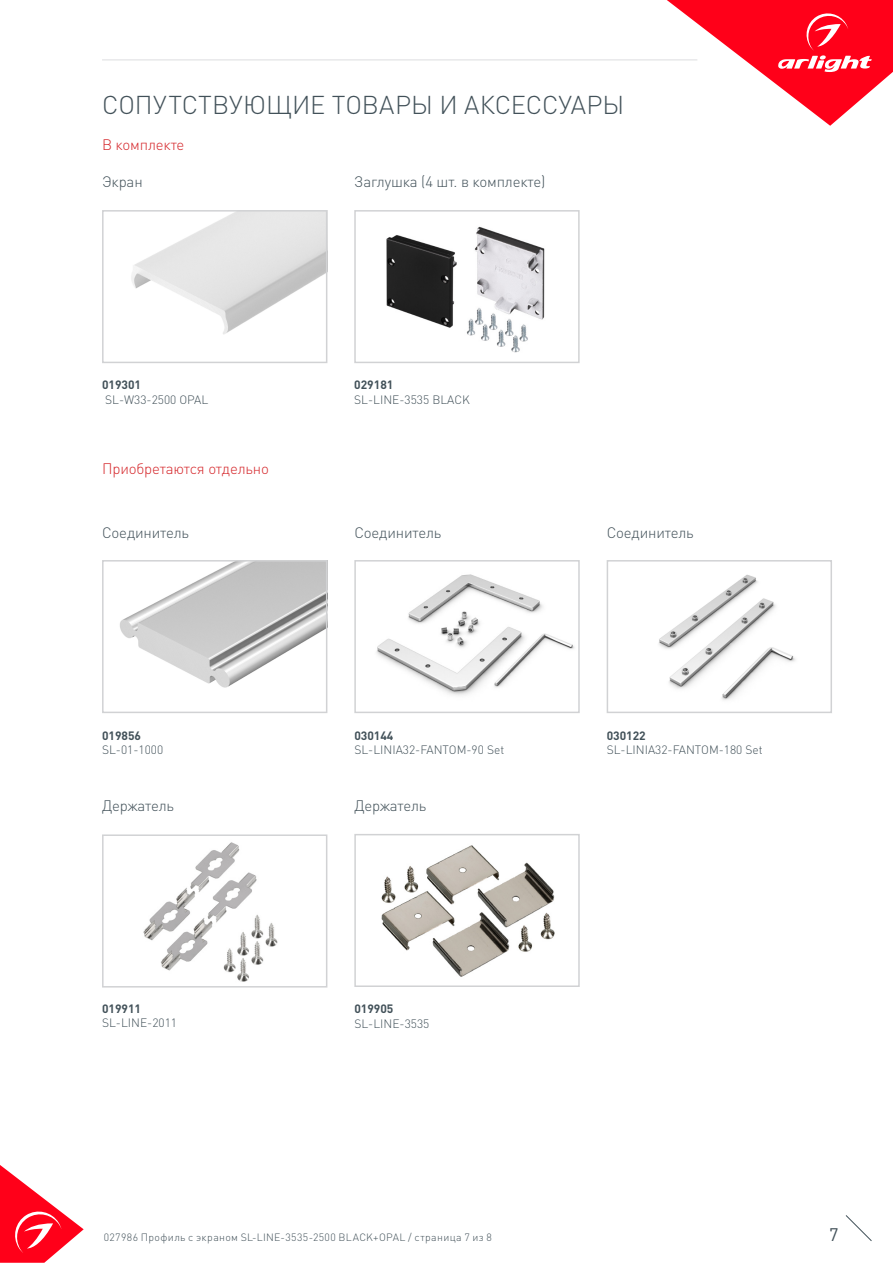
<style>
.page{position:relative;width:893px;height:1263px;background:#fff}
.page>*{position:absolute;margin:0;border:0;box-sizing:border-box;transform-origin:0 0}
.t1{font:300 25.5px "DIN Pro";color:#425159}
.t2{font:18px "DIN Pro";color:#425159}
.t3{font:300 15px "DIN Pro";letter-spacing:-.01em;color:#425159}
.t4{font:300 15px "DIN Pro";letter-spacing:-.01em;color:#d5262a}
.t5{font:300 12px "DIN Pro";color:#425159}
.t6{font:700 12px "DIN Pro";color:#425159}
.t7{font:300 10.5px "DIN Pro";letter-spacing:.035em;color:#425159}
</style>
<div class="page">
<svg style="left:0;top:1165px;width:84px;height:98px"></svg>
<svg style="left:845px;top:1215px;width:27px;height:26px"></svg>
<svg style="left:667px;top:0;width:226px;height:126px"></svg>
<hr style="left:102px;top:60px;width:595px;height:1px;background:#dcdddf">
<img style="left:131px;top:213px;width:193px;height:121px">
<div style="left:102px;top:210px;width:225px;height:153px;border:2px solid #d1d2d4"></div>
<img style="left:386px;top:226px;width:159px;height:127px">
<div style="left:354px;top:210px;width:226px;height:153px;border:2px solid #d1d2d4"></div>
<img style="left:381px;top:845px;width:174px;height:132px">
<div style="left:354px;top:834px;width:226px;height:153px;border:2px solid #d1d2d4"></div>
<img style="left:143px;top:842px;width:135px;height:140px">
<div style="left:102px;top:834px;width:225px;height:153px;border:2px solid #d1d2d4"></div>
<img style="left:120px;top:563px;width:204px;height:125px">
<div style="left:102px;top:560px;width:225px;height:153px;border:2px solid #d1d2d4"></div>
<img style="left:376px;top:574px;width:199px;height:122px">
<div style="left:354px;top:560px;width:226px;height:153px;border:2px solid #d1d2d4"></div>
<img style="left:659px;top:574px;width:137px;height:126px">
<div style="left:607px;top:560px;width:225px;height:153px;border:2px solid #d1d2d4"></div>
<p class="t1" style="left:102px;top:87px;width:524px">СОПУТСТВУЮЩИЕ ТОВАРЫ И АКСЕССУАРЫ</p>
<p class="t4" style="left:102px;top:134px;width:84px">В комплекте</p>
<p class="t3" style="left:102px;top:171px;width:42px">Экран</p>
<p class="t3" style="left:354px;top:171px;width:193px">Заглушка (4 шт. в комплекте)</p>
<p class="t6" style="left:102px;top:377px;width:41px">019301</p>
<p class="t5" style="left:105px;top:391px;width:105px">SL-W33-2500 OPAL</p>
<p class="t4" style="left:102px;top:458px;width:168px">Приобретаются отдельно</p>
<p class="t6" style="left:354px;top:377px;width:41px">029181</p>
<p class="t5" style="left:354px;top:391px;width:117px">SL-LINE-3535 BLACK</p>
<p class="t3" style="left:102px;top:522px;width:89px">Соединитель</p>
<p class="t3" style="left:354px;top:522px;width:89px">Соединитель</p>
<p class="t3" style="left:607px;top:522px;width:89px">Соединитель</p>
<p class="t6" style="left:102px;top:727px;width:41px">019856</p>
<p class="t5" style="left:102px;top:742px;width:63px">SL-01-1000</p>
<p class="t6" style="left:354px;top:727px;width:41px">030144</p>
<p class="t5" style="left:354px;top:742px;width:151px">SL-LINIA32-FANTOM-90 Set</p>
<p class="t6" style="left:607px;top:727px;width:41px">030122</p>
<p class="t5" style="left:607px;top:742px;width:158px">SL-LINIA32-FANTOM-180 Set</p>
<p class="t3" style="left:102px;top:795px;width:73px">Держатель</p>
<p class="t3" style="left:354px;top:795px;width:73px">Держатель</p>
<p class="t6" style="left:102px;top:1000px;width:41px">019911</p>
<p class="t5" style="left:102px;top:1015px;width:76px">SL-LINE-2011</p>
<p class="t6" style="left:354px;top:1001px;width:41px">019905</p>
<p class="t5" style="left:354px;top:1015px;width:77px">SL-LINE-3535</p>
<p class="t7" style="left:104px;top:1230px;width:390px">027986 Профиль с экраном SL-LINE-3535-2500 BLACK+OPAL / страница 7 из 8</p>
<h2 class="t2" style="left:829px;top:1222px;width:11px">7</h2>
</div>
